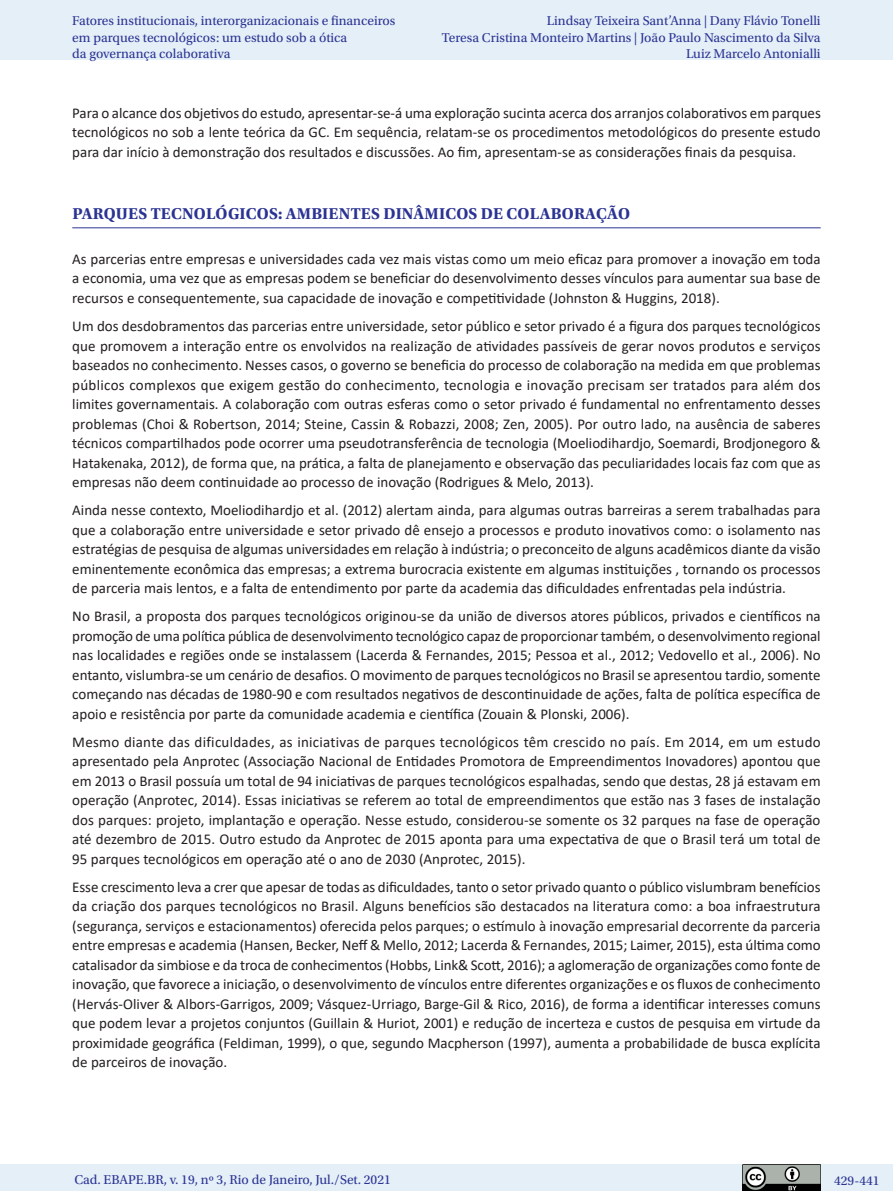
<style>
.page{position:relative;width:893px;height:1191px;background:#fff}
.page>*{position:absolute;margin:0;border:0;box-sizing:border-box;transform-origin:0 0}
._07_1_sub_1{font:700 16.5px "Utopia Std";letter-spacing:.01em;color:#2b3393}
._06_0_texto{font:15px/19.5px "Calibri";color:#231f20;text-align:justify}
.t1{font:13.5px/16.5px "Utopia Std";color:#2b3393}
</style>
<div class="page">
<div style="left:0;top:0;width:893px;height:60px;background:#e4eff8"></div>
<div style="left:0;top:1164px;width:893px;height:27px;background:#e4eff8"></div>
<img style="left:743px;top:1164px;width:78px;height:27px">
<hr style="left:72px;top:227px;width:749px;height:1px;background:#2b3393">
<p class="t1" style="left:72px;top:13px;width:325px">Fatores institucionais, interorganizacionais e financeiros em parques tecnológicos: um estudo sob a ótica<br>da governança colaborativa</p>
<p class="t1" style="left:442px;top:13px;width:380px;text-align:right">Lindsay Teixeira Sant’Anna | Dany Flávio Tonelli<br>Teresa Cristina Monteiro Martins | João Paulo Nascimento da Silva<br>Luiz Marcelo Antonialli</p>
<p class="_06_0_texto" style="left:72px;top:102px;width:750px">Para o alcance dos objetivos do estudo, apresentar-se-á uma exploração sucinta acerca dos arranjos colaborativos em parques tecnológicos no sob a lente teórica da GC. Em sequência, relatam-se os procedimentos metodológicos do presente estudo para dar início à demonstração dos resultados e discussões. Ao fim, apresentam-se as considerações finais da pesquisa.</p>
<p class="_07_1_sub_1" style="left:72px;top:204px;width:559px">PARQUES TECNOLÓGICOS: AMBIENTES DINÂMICOS DE COLABORAÇÃO</p>
<p class="_06_0_texto" style="left:72px;top:249px;width:750px">As parcerias entre empresas e universidades cada vez mais vistas como um meio eficaz para promover a inovação em toda a economia, uma vez que as empresas podem se beneficiar do desenvolvimento desses vínculos para aumentar sua base de recursos e consequentemente, sua capacidade de inovação e competitividade (Johnston &amp; Huggins, 2018).</p>
<p class="_06_0_texto" style="left:72px;top:316px;width:750px">Um dos desdobramentos das parcerias entre universidade, setor público e setor privado é a figura dos parques tecnológicos que promovem a interação entre os envolvidos na realização de atividades passíveis de gerar novos produtos e serviços baseados no conhecimento. Nesses casos, o governo se beneficia do processo de colaboração na medida em que problemas públicos complexos que exigem gestão do conhecimento, tecnologia e inovação precisam ser tratados para além dos limites governamentais. A colaboração com outras esferas como o setor privado é fundamental no enfrentamento desses problemas (Choi &amp; Robertson, 2014; Steine, Cassin &amp; Robazzi, 2008; Zen, 2005). Por outro lado, na ausência de saberes técnicos compartilhados pode ocorrer uma pseudotransferência de tecnologia (Moeliodihardjo, Soemardi, Brodjonegoro &amp; Hatakenaka, 2012), de forma que, na prática, a falta de planejamento e observação das peculiaridades locais faz com que as empresas não deem continuidade ao processo de inovação (Rodrigues &amp; Melo, 2013).</p>
<p class="_06_0_texto" style="left:72px;top:500px;width:750px">Ainda nesse contexto, Moeliodihardjo et al. (2012) alertam ainda, para algumas outras barreiras a serem trabalhadas para que a colaboração entre universidade e setor privado dê ensejo a processos e produto inovativos como: o isolamento nas estratégias de pesquisa de algumas universidades em relação à indústria; o preconceito de alguns acadêmicos diante da visão eminentemente econômica das empresas; a extrema burocracia existente em algumas instituições , tornando os processos de parceria mais lentos, e a falta de entendimento por parte da academia das dificuldades enfrentadas pela indústria.</p>
<p class="_06_0_texto" style="left:72px;top:606px;width:750px">No Brasil, a proposta dos parques tecnológicos originou-se da união de diversos atores públicos, privados e científicos na promoção de uma política pública de desenvolvimento tecnológico capaz de proporcionar também, o desenvolvimento regional nas localidades e regiões onde se instalassem (Lacerda &amp; Fernandes, 2015; Pessoa et al., 2012; Vedovello et al., 2006). No entanto, vislumbra-se um cenário de desafios. O movimento de parques tecnológicos no Brasil se apresentou tardio, somente começando nas décadas de 1980-90 e com resultados negativos de descontinuidade de ações, falta de política específica de apoio e resistência por parte da comunidade academia e científica (Zouain &amp; Plonski, 2006).</p>
<p class="_06_0_texto" style="left:72px;top:731px;width:750px">Mesmo diante das dificuldades, as iniciativas de parques tecnológicos têm crescido no país. Em 2014, em um estudo apresentado pela Anprotec (Associação Nacional de Entidades Promotora de Empreendimentos Inovadores) apontou que em 2013 o Brasil possuía um total de 94 iniciativas de parques tecnológicos espalhadas, sendo que destas, 28 já estavam em operação (Anprotec, 2014). Essas iniciativas se referem ao total de empreendimentos que estão nas 3 fases de instalação dos parques: projeto, implantação e operação. Nesse estudo, considerou-se somente os 32 parques na fase de operação até dezembro de 2015. Outro estudo da Anprotec de 2015 aponta para uma expectativa de que o Brasil terá um total de 95 parques tecnológicos em operação até o ano de 2030 (Anprotec, 2015).</p>
<p class="_06_0_texto" style="left:72px;top:876px;width:750px">Esse crescimento leva a crer que apesar de todas as dificuldades, tanto o setor privado quanto o público vislumbram benefícios da criação dos parques tecnológicos no Brasil. Alguns benefícios são destacados na literatura como: a boa infraestrutura (segurança, serviços e estacionamentos) oferecida pelos parques; o estímulo à inovação empresarial decorrente da parceria entre empresas e academia (Hansen, Becker, Neff &amp; Mello, 2012; Lacerda &amp; Fernandes, 2015; Laimer, 2015), esta última como catalisador da simbiose e da troca de conhecimentos (Hobbs, Link&amp; Scott, 2016); a aglomeração de organizações como fonte de inovação, que favorece a iniciação, o desenvolvimento de vínculos entre diferentes organizações e os fluxos de conhecimento (Hervás-Oliver &amp; Albors-Garrigos, 2009; Vásquez-Urriago, Barge-Gil &amp; Rico, 2016), de forma a identificar interesses comuns que podem levar a projetos conjuntos (Guillain &amp; Huriot, 2001) e redução de incerteza e custos de pesquisa em virtude da proximidade geográfica (Feldiman, 1999), o que, segundo Macpherson (1997), aumenta a probabilidade de busca explícita de parceiros de inovação.</p>
<p class="t1" style="left:74px;top:1171px;width:318px">Cad. EBAPE.BR, v. 19, nº 3, Rio de Janeiro, Jul./Set. 2021</p>
<p class="t1" style="left:834px;top:1172px;width:47px">429-441</p>
</div>
